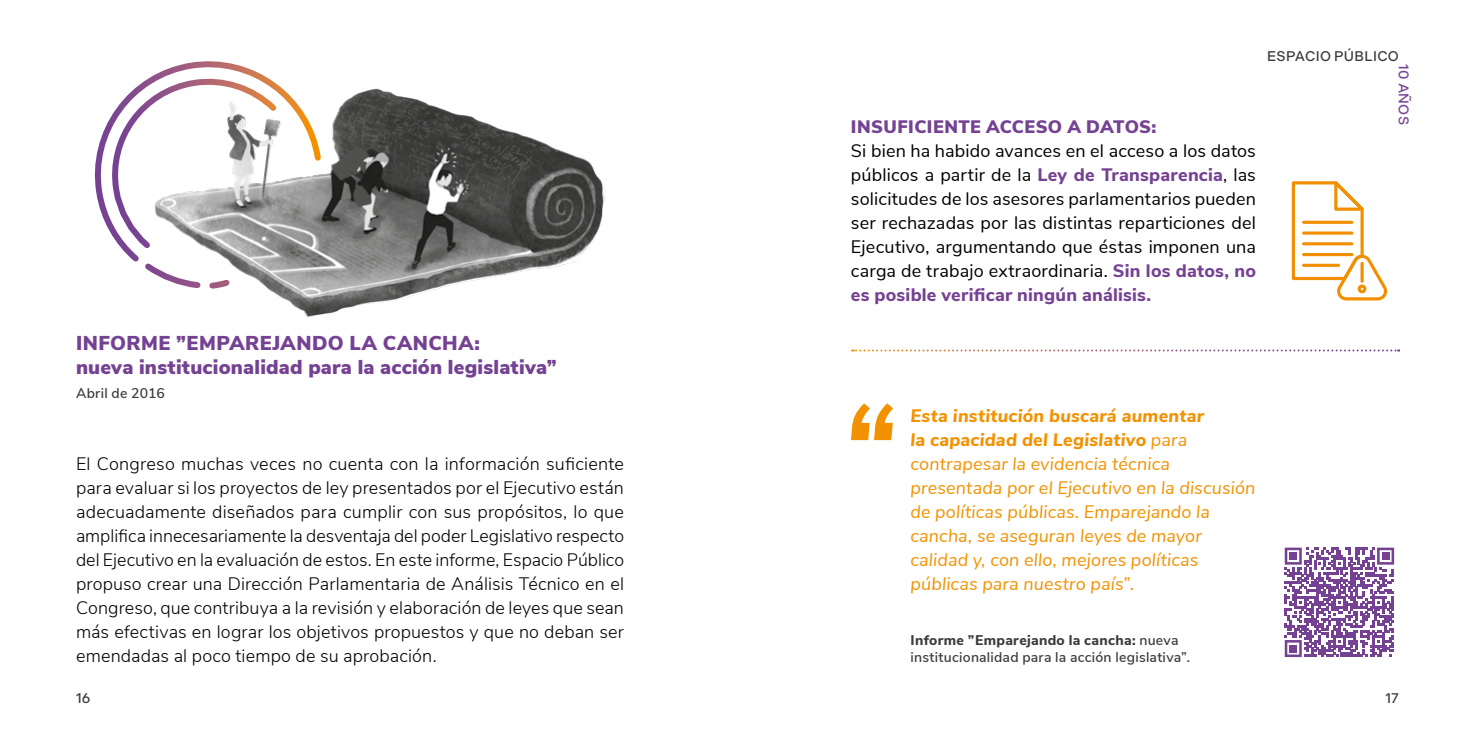
<style>
.page{position:relative;width:1475px;height:738px;background:#fff}
.page>*{position:absolute;margin:0;border:0;box-sizing:border-box;transform-origin:0 0}
.t1{font:900 20px/24px "Nunito Sans";letter-spacing:.015em;color:#754293}
.t2{font:300 18px/24px "Nunito Sans";letter-spacing:.01em;color:#000;text-align:justify}
.t3{font:18px/24px "Nunito Sans";letter-spacing:.01em;color:#000;text-align:justify}
.t4{font:italic 18px/24px "Nunito Sans";letter-spacing:.01em;color:#f39200}
.t5{font:900 18px "Nunito Sans";letter-spacing:.02em;color:#754293}
.t6{font:600 14px/16.8px "Nunito Sans";letter-spacing:.02em;color:#3c3c3b}
.t7{font:500 14px "Indivisible";letter-spacing:.015em;color:#3c3c3b}
.t8{font:500 14px "Indivisible";letter-spacing:.025em;color:#754293}
.s1{font-weight:800;color:#754293}
.s2{font-weight:800}
</style>
<div class="page">
<svg style="left:851px;top:403px;width:42px;height:37px"></svg>
<svg style="left:851px;top:349px;width:547px;height:2px"></svg>
<svg style="left:1291px;top:181px;width:96px;height:119px"></svg>
<svg style="left:1284px;top:547px;width:109px;height:109px"></svg>
<div style="left:1289px;top:552px;width:7px;height:7px;background:#754293"></div>
<div style="left:1381px;top:552px;width:7px;height:7px;background:#754293"></div>
<div style="left:1289px;top:644px;width:7px;height:7px;background:#754293"></div>
<svg style="left:94px;top:61px;width:174px;height:167px"></svg>
<img style="left:273px;top:88px;width:332px;height:229px">
<svg style="left:108px;top:78px;width:174px;height:214px"></svg>
<p class="t1" style="left:76px;top:329px;width:482px">INFORME ”EMPAREJANDO LA CANCHA:<br>nueva institucionalidad para la acción legislativa”</p>
<p class="t6" style="left:76px;top:383px;width:90px">Abril de 2016</p>
<p class="t2" style="left:76px;top:450px;width:549px">El Congreso muchas veces no cuenta con la información suficiente para evaluar si los proyectos de ley presentados por el Ejecutivo están adecuadamente diseñados para cumplir con sus propósitos, lo que amplifica innecesariamente la desventaja del poder Legislativo respecto del Ejecutivo en la evaluación de estos. En este informe, Espacio Público propuso crear una Dirección Parlamentaria de Análisis Técnico en el Congreso, que contribuya a la revisión y elaboración de leyes que sean más efectivas en lograr los objetivos propuestos y que no deban ser emendadas al poco tiempo de su aprobación.</p>
<p class="t5" style="left:850px;top:114px;width:307px">INSUFICIENTE ACCESO A DATOS:</p>
<p class="t3" style="left:850px;top:138px;width:406px">Si bien ha habido avances en el acceso a los datos públicos a partir de la <span class="s1">Ley de Transparencia</span>, las solicitudes de los asesores parlamentarios pueden ser rechazadas por las distintas reparticiones del Ejecutivo, argumentando que éstas imponen una carga de trabajo extraordinaria. <span class="s1">Sin los datos, no es posible verificar ningún análisis.</span></p>
<p class="t7" style="left:1266px;top:48px;width:133px">ESPACIO PÚBLICO</p>
<p class="t8" style="left:1411px;top:64px;width:62px;rotate:90deg">10 AÑOS</p>
<p class="t4" style="left:910px;top:402px;width:346px"><span class="s2">Esta institución buscará aumentar<br>la capacidad del Legislativo</span> para contrapesar la evidencia técnica presentada por el Ejecutivo en la discusión de políticas públicas. Emparejando la cancha, se aseguran leyes de mayor calidad y, con ello, mejores políticas públicas para nuestro país”.</p>
<p class="t6" style="left:910px;top:630px;width:281px"><span class="s2">Informe ”Emparejando la cancha:</span> nueva institucionalidad para la acción legislativa”.</p>
<p class="t7" style="left:76px;top:689px;width:16px">16</p>
<p class="t7" style="left:1385px;top:689px;width:15px">17</p>
</div>
